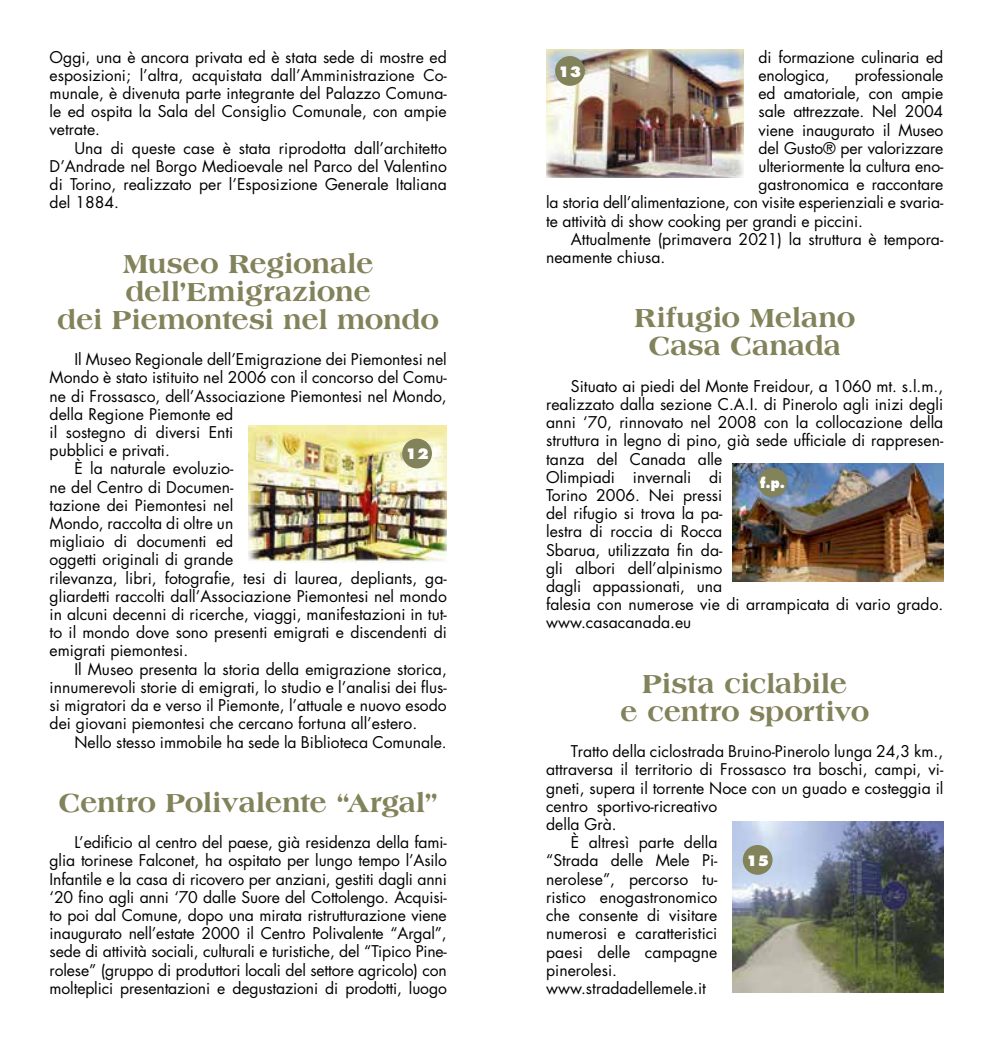
<style>
.page{position:relative;width:993px;height:1042px;background:#fff}
.page>*{position:absolute;margin:0;border:0;box-sizing:border-box;transform-origin:0 0}
.t1{font:800 28px/28px "Americana Std";letter-spacing:-.01em;color:#82825b;text-align:center}
.t2{font:15.75px/18.2px "Futura Std";color:#000;text-align:justify}
.t3{font:800 14px "Futura Std";color:#fff}
.t4{font:800 14px "Futura Std";color:#fff;scale:.9 1}
</style>
<div class="page">
<img style="left:732px;top:822px;width:210px;height:170px">
<img style="left:546px;top:50px;width:197px;height:128px">
<img style="left:248px;top:425px;width:198px;height:137px">
<div style="left:402px;top:439px;width:30px;height:29px;background:#82825b;border-radius:50%"></div>
<div style="left:555px;top:56px;width:29px;height:30px;background:#82825b;border-radius:50%"></div>
<div style="left:742px;top:845px;width:30px;height:30px;background:#82825b;border-radius:50%"></div>
<img style="left:732px;top:463px;width:210px;height:119px">
<div style="left:757px;top:468px;width:30px;height:29px;background:#82825b;border-radius:50%"></div>
<p class="t2" style="left:50px;top:48px;width:398px">Oggi, una è ancora privata ed è stata sede di mostre ed esposizioni; l’altra, acquistata dall’Amministrazione Co&shy;munale, è divenuta parte integrante del Palazzo Comuna&shy;le ed ospita la Sala del Consiglio Comunale, con ampie vetrate.</p>
<p class="t2" style="left:50px;top:139px;width:398px;text-indent:25px">Una di queste case è stata riprodotta dall’architetto D’Andrade nel Borgo Medioevale nel Parco del Valentino di Torino, realizzato per l’Esposizione Generale Italiana del 1884.</p>
<h1 class="t1" style="left:57px;top:249px;width:383px">Museo Regionale dell’Emigrazione<br>dei Piemontesi nel mondo</h1>
<p class="t2" style="left:74px;top:350px;width:374px">Il Museo Regionale dell’Emigrazione dei Piemontesi nel</p>
<p class="t2" style="left:50px;top:368px;width:398px">Mondo è stato istituito nel 2006 con il concorso del Comu-</p>
<p class="t2" style="left:50px;top:387px;width:398px">ne di Frossasco, dell’Associazione Piemontesi nel Mondo,</p>
<p class="t2" style="left:50px;top:405px;width:185px">della Regione Piemonte ed</p>
<p class="t2" style="left:50px;top:423px;width:185px">il sostegno di diversi Enti</p>
<p class="t2" style="left:50px;top:441px;width:122px">pubblici e privati.</p>
<p class="t2" style="left:74px;top:460px;width:160px">È la naturale evoluzio-</p>
<p class="t2" style="left:50px;top:478px;width:185px">ne del Centro di Documen-</p>
<p class="t2" style="left:50px;top:496px;width:185px">tazione dei Piemontesi nel</p>
<p class="t2" style="left:50px;top:514px;width:185px">Mondo, raccolta di oltre un</p>
<p class="t2" style="left:50px;top:532px;width:185px">migliaio di documenti ed</p>
<p class="t2" style="left:50px;top:551px;width:185px">oggetti originali di grande</p>
<p class="t2" style="left:50px;top:569px;width:398px">rilevanza, libri, fotografie, tesi di laurea, depliants, ga-</p>
<p class="t2" style="left:50px;top:587px;width:398px">gliardetti raccolti dall’Associazione Piemontesi nel mondo</p>
<p class="t2" style="left:50px;top:605px;width:398px">in alcuni decenni di ricerche, viaggi, manifestazioni in tut-</p>
<p class="t2" style="left:50px;top:623px;width:398px">to il mondo dove sono presenti emigrati e discendenti di</p>
<p class="t2" style="left:50px;top:642px;width:140px">emigrati piemontesi.</p>
<p class="t2" style="left:74px;top:660px;width:374px">Il Museo presenta la storia della emigrazione storica,</p>
<p class="t2" style="left:50px;top:678px;width:398px">innumerevoli storie di emigrati, lo studio e l’analisi dei flus-</p>
<p class="t2" style="left:50px;top:696px;width:398px">si migratori da e verso il Piemonte, l’attuale e nuovo esodo</p>
<p class="t2" style="left:50px;top:714px;width:369px">dei giovani piemontesi che cercano fortuna all’estero.</p>
<p class="t2" style="left:74px;top:733px;width:374px">Nello stesso immobile ha sede la Biblioteca Comunale.</p>
<p class="t3" style="left:405px;top:445px;width:25px">12</p>
<h1 class="t1" style="left:59px;top:788px;width:381px">Centro Polivalente “Argal”</h1>
<p class="t2" style="left:50px;top:833px;width:398px;text-indent:25px">L’edificio al centro del paese, già residenza della fami&shy;glia torinese Falconet, ha ospitato per lungo tempo l’Asilo Infantile e la casa di ricovero per anziani, gestiti dagli anni ‘20 fino agli anni ‘70 dalle Suore del Cottolengo. Acquisi&shy;to poi dal Comune, dopo una mirata ristrutturazione viene inaugurato nell’estate 2000 il Centro Polivalente “Argal”, sede di attività sociali, culturali e turistiche, del “Tipico Pine&shy;rolese” (gruppo di produttori locali del settore agricolo) con molteplici presentazioni e degustazioni di prodotti, luogo</p>
<p class="t2" style="left:758px;top:48px;width:186px">di formazione culinaria ed enologica,</p>
<p class="t3" style="left:558px;top:63px;width:25px">13</p>
<p class="t2" style="left:854px;top:66px;width:90px">professionale</p>
<p class="t2" style="left:758px;top:84px;width:186px">ed amatoriale, con ampie</p>
<p class="t2" style="left:758px;top:103px;width:186px">sale attrezzate. Nel 2004</p>
<p class="t2" style="left:758px;top:121px;width:186px">viene inaugurato il Museo</p>
<p class="t2" style="left:758px;top:139px;width:186px">del Gusto® per valorizzare</p>
<p class="t2" style="left:758px;top:157px;width:186px">ulteriormente la cultura eno-</p>
<p class="t2" style="left:758px;top:175px;width:186px">gastronomica e raccontare</p>
<p class="t2" style="left:546px;top:194px;width:398px">la storia dell’alimentazione, con visite esperienziali e svaria-</p>
<p class="t2" style="left:546px;top:212px;width:318px">te attività di show cooking per grandi e piccini.</p>
<p class="t2" style="left:570px;top:230px;width:374px">Attualmente (primavera 2021) la struttura è tempora-</p>
<p class="t2" style="left:546px;top:248px;width:121px">neamente chiusa.</p>
<h1 class="t1" style="left:634px;top:304px;width:223px">Rifugio Melano<br>Casa Canada</h1>
<p class="t2" style="left:546px;top:377px;width:398px;text-align:left;text-indent:25px">Situato ai piedi del Monte Freidour, a 1060 mt. s.l.m., realizzato dalla sezione C.A.I. di Pinerolo agli inizi degli anni ‘70, rinnovato nel 2008 con la collocazione della struttura in legno di pino, già sede ufficiale di rappresen&shy;tanza del Canada alle<br>Olimpiadi invernali di<br>Torino 2006. Nei pressi<br>del rifugio si trova la pa-<br>lestra di roccia di Rocca<br>Sbarua, utilizzata fin da-<br>gli albori dell’alpinismo<br>dagli appassionati, una<br>falesia con numerose vie di arrampicata di vario grado. www.casacanada.eu</p>
<p class="t4" style="left:759px;top:474px;width:29px">f.p.</p>
<h1 class="t1" style="left:619px;top:669px;width:251px">Pista ciclabile<br>e centro sportivo</h1>
<p class="t2" style="left:570px;top:742px;width:374px">Tratto della ciclostrada Bruino-Pinerolo lunga 24,3 km.,</p>
<p class="t2" style="left:546px;top:760px;width:398px">attraversa il territorio di Frossasco tra boschi, campi, vi-</p>
<p class="t2" style="left:546px;top:779px;width:398px">gneti, supera il torrente Noce con un guado e costeggia il</p>
<p class="t2" style="left:546px;top:797px;width:173px">centro sportivo-ricreativo</p>
<p class="t2" style="left:546px;top:815px;width:72px">della Grà.</p>
<p class="t2" style="left:570px;top:833px;width:148px">È altresì parte della</p>
<p class="t2" style="left:546px;top:852px;width:173px">“Strada delle Mele Pi-</p>
<p class="t2" style="left:546px;top:870px;width:173px">nerolese”, percorso tu-</p>
<p class="t2" style="left:546px;top:888px;width:173px">ristico enogastronomico</p>
<p class="t2" style="left:546px;top:906px;width:173px">che consente di visitare</p>
<p class="t2" style="left:546px;top:924px;width:173px">numerosi e caratteristici</p>
<p class="t2" style="left:546px;top:943px;width:173px">paesi delle campagne</p>
<p class="t2" style="left:546px;top:961px;width:72px">pinerolesi.</p>
<p class="t2" style="left:546px;top:979px;width:161px">www.stradadellemele.it</p>
<p class="t3" style="left:745px;top:851px;width:25px">15</p>
</div>
